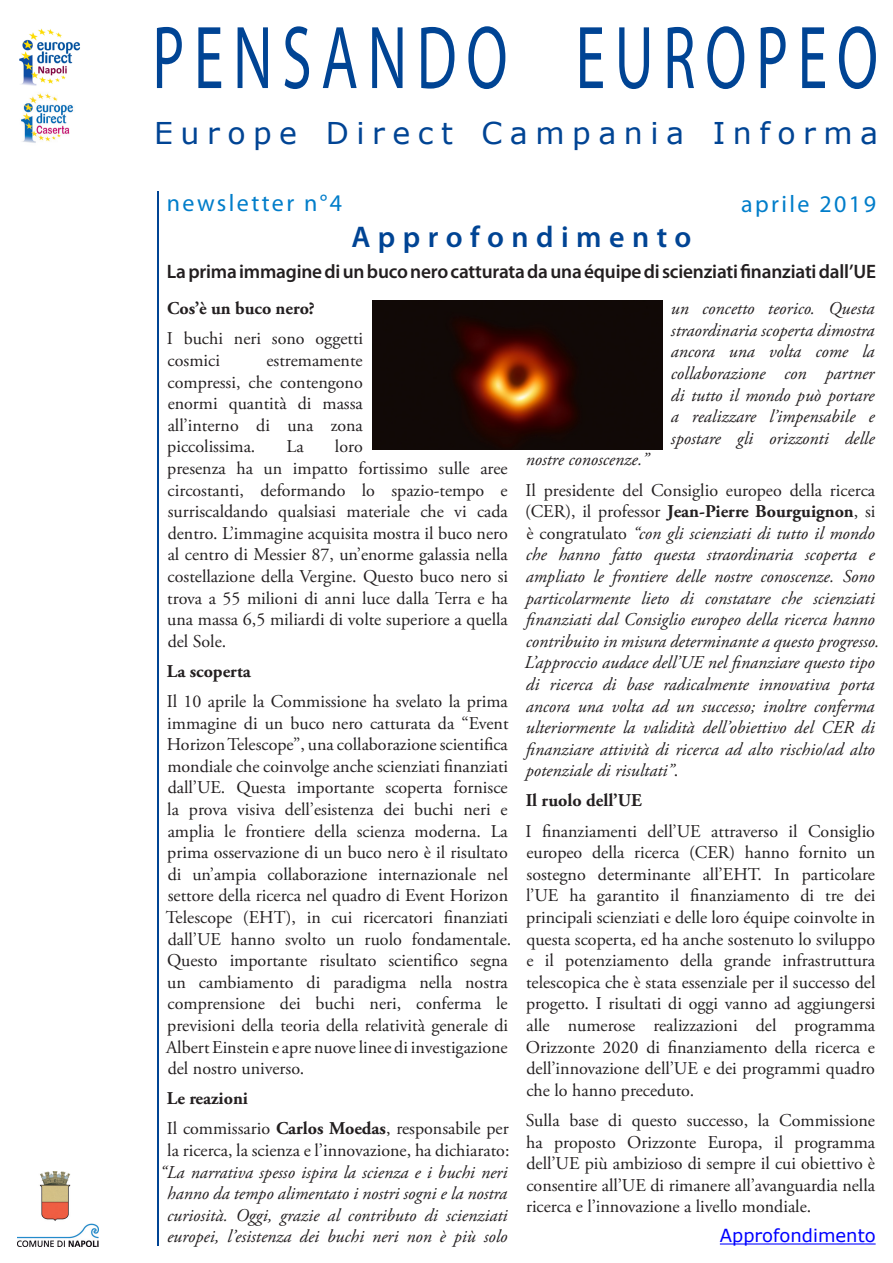
<style>
.page{position:relative;width:893px;height:1263px;background:#fff}
.page>*{position:absolute;margin:0;border:0;box-sizing:border-box;transform-origin:0 0}
.t1{font:90px "Myriad Pro";letter-spacing:.16em;color:#004494;scale:.67 1}
.t2{font:30px "Verdana";letter-spacing:.25em;color:#004494}
.t3{font:600 30px "Myriad Pro";letter-spacing:.25em;color:#004494}
.t4{font:24px "Myriad Pro";letter-spacing:.1em;color:#007dca}
.t5{font:600 19.5px "Myriad Pro";letter-spacing:-.01em;color:#231f20}
.t6{font:18px/21.6px "Adobe Garamond Pro";color:#231f20}
.t7{font:italic 18px/21.6px "Adobe Garamond Pro";color:#231f20;text-align:center}
.t8{font:700 18px "Adobe Garamond Pro";color:#231f20}
.t9{font:18px "Verdana";color:#00f}
.s1{font-style:normal}
.s2{font-weight:700;font-style:normal}
</style>
<div class="page">
<hr style="left:157px;top:191px;width:1px;height:1055px;background:#004494">
<hr style="left:720px;top:1243px;width:156px;height:1px;background:#00f">
<img style="left:372px;top:301px;width:290px;height:149px">
<img style="left:17px;top:1172px;width:81px;height:74px">
<img style="left:19px;top:28px;width:61px;height:58px">
<img style="left:21px;top:93px;width:52px;height:50px">
<p class="t1" style="left:152px;top:2px;width:1085px">PENSANDO EUROPEO</p>
<p class="t2" style="left:154px;top:112px;width:725px">Europe Direct Campania Informa</p>
<p class="t4" style="left:167px;top:188px;width:177px">newsletter n°4</p>
<p class="t4" style="left:741px;top:190px;width:136px">aprile 2019</p>
<p class="t3" style="left:351px;top:218px;width:341px">Approfondimento</p>
<p class="t5" style="left:167px;top:259px;width:711px">La prima immagine di un buco nero catturata da una équipe di scienziati finanziati dall’UE</p>
<p class="t8" style="left:167px;top:298px;width:149px">Cos’è un buco nero?</p>
<p class="t6" style="left:167px;top:328px;width:198px">I buchi neri sono oggetti cosmici</p>
<p class="t6" style="left:167px;top:350px;width:197px;text-align:justify;text-indent:99px">estremamente compressi, che contengono enormi quantità di massa all’interno di una zona piccolissima.</p>
<p class="t6" style="left:167px;top:436px;width:342px;text-indent:168px">loro<br>presenza ha un impatto fortissimo sulle aree circostanti, deformando lo spazio-tempo e surriscaldando qualsiasi materiale che vi cada dentro. L’immagine acquisita mostra il buco nero al centro di Messier 87, un’enorme galassia nella costellazione della Vergine. Questo buco nero si trova a 55 milioni di anni luce dalla Terra e ha una massa 6,5 miliardi di volte superiore a quella del Sole.</p>
<p class="t8" style="left:167px;top:661px;width:85px">La scoperta</p>
<p class="t6" style="left:166px;top:691px;width:347px">Il 10 aprile la Commissione ha svelato la prima immagine di un buco nero catturata da “Event Horizon Telescope”, una collaborazione scientifica mondiale che coinvolge anche scienziati finanziati dall’UE. Questa importante scoperta fornisce la prova visiva dell’esistenza dei buchi neri e amplia le frontiere della scienza moderna. La prima osservazione di un buco nero è il risultato di un’ampia collaborazione internazionale nel settore della ricerca nel quadro di Event Horizon Telescope (EHT), in cui ricercatori finanziati dall’UE hanno svolto un ruolo fondamentale.<br>Questo importante risultato scientifico segna un cambiamento di paradigma nella nostra comprensione dei buchi neri, conferma le previsioni della teoria della relatività generale di Albert Einstein e apre nuove linee di investigazione del nostro universo.</p>
<p class="t8" style="left:167px;top:1088px;width:83px">Le reazioni</p>
<p class="t7" style="left:160px;top:1118px;width:351px"><span class="s1">Il commissario</span> <span class="s2">Carlos Moedas</span><span class="s1">, responsabile per la ricerca, la scienza e l’innovazione, ha dichiarato: </span>“La narrativa spesso ispira la scienza e i buchi neri hanno da tempo alimentato i nostri sogni e la nostra curiosità. Oggi, grazie al contributo di scienziati europei, l’esistenza dei buchi neri non è più solo</p>
<p class="t6" style="left:287px;top:436px;width:19px">La</p>
<p class="t7" style="left:671px;top:298px;width:205px;text-align:justify">un concetto teorico. Questa straordinaria scoperta dimostra ancora una volta come la collaborazione con partner di tutto il mondo può portare a realizzare l’impensabile e spostare gli orizzonti delle</p>
<p class="t7" style="left:526px;top:449px;width:125px">nostre conoscenze.”</p>
<p class="t7" style="left:524px;top:479px;width:356px;text-align:left"><span class="s1">Il presidente del Consiglio europeo della ricerca (CER), il professor</span> <span class="s2">Jean-Pierre Bourguignon</span><span class="s1">, si è congratulato</span> “con gli scienziati di tutto il mondo che hanno fatto questa straordinaria scoperta e ampliato le frontiere delle nostre conoscenze. Sono particolarmente lieto di constatare che scienziati finanziati dal Consiglio europeo della ricerca hanno contribuito in misura determinante a questo progresso.<br>L’approccio audace dell’UE nel finanziare questo tipo di ricerca di base radicalmente innovativa porta ancora una volta ad un successo; inoltre conferma ulteriormente la validità dell’obiettivo del CER di finanziare attività di ricerca ad alto rischio/ad alto potenziale di risultati”<span class="s1">.</span></p>
<p class="t8" style="left:526px;top:790px;width:118px">Il ruolo dell’UE</p>
<p class="t6" style="left:526px;top:821px;width:351px;text-align:justify">I finanziamenti dell’UE attraverso il Consiglio europeo della ricerca (CER) hanno fornito un sostegno determinante all’EHT. In particolare l’UE ha garantito il finanziamento di tre dei principali scienziati e delle loro équipe coinvolte in questa scoperta, ed ha anche sostenuto lo sviluppo e il potenziamento della grande infrastruttura telescopica che è stata essenziale per il successo del progetto. I risultati di oggi vanno ad aggiungersi alle numerose realizzazioni del programma Orizzonte 2020 di finanziamento della ricerca e dell’innovazione dell’UE e dei programmi quadro che lo hanno preceduto.</p>
<p class="t6" style="left:526px;top:1110px;width:351px;text-align:justify">Sulla base di questo successo, la Commissione ha proposto Orizzonte Europa, il programma dell’UE più ambizioso di sempre il cui obiettivo è consentire all’UE di rimanere all’avanguardia nella ricerca e l’innovazione a livello mondiale.</p>
<p class="t9" style="left:720px;top:1223px;width:157px">Approfondimento</p>
</div>
